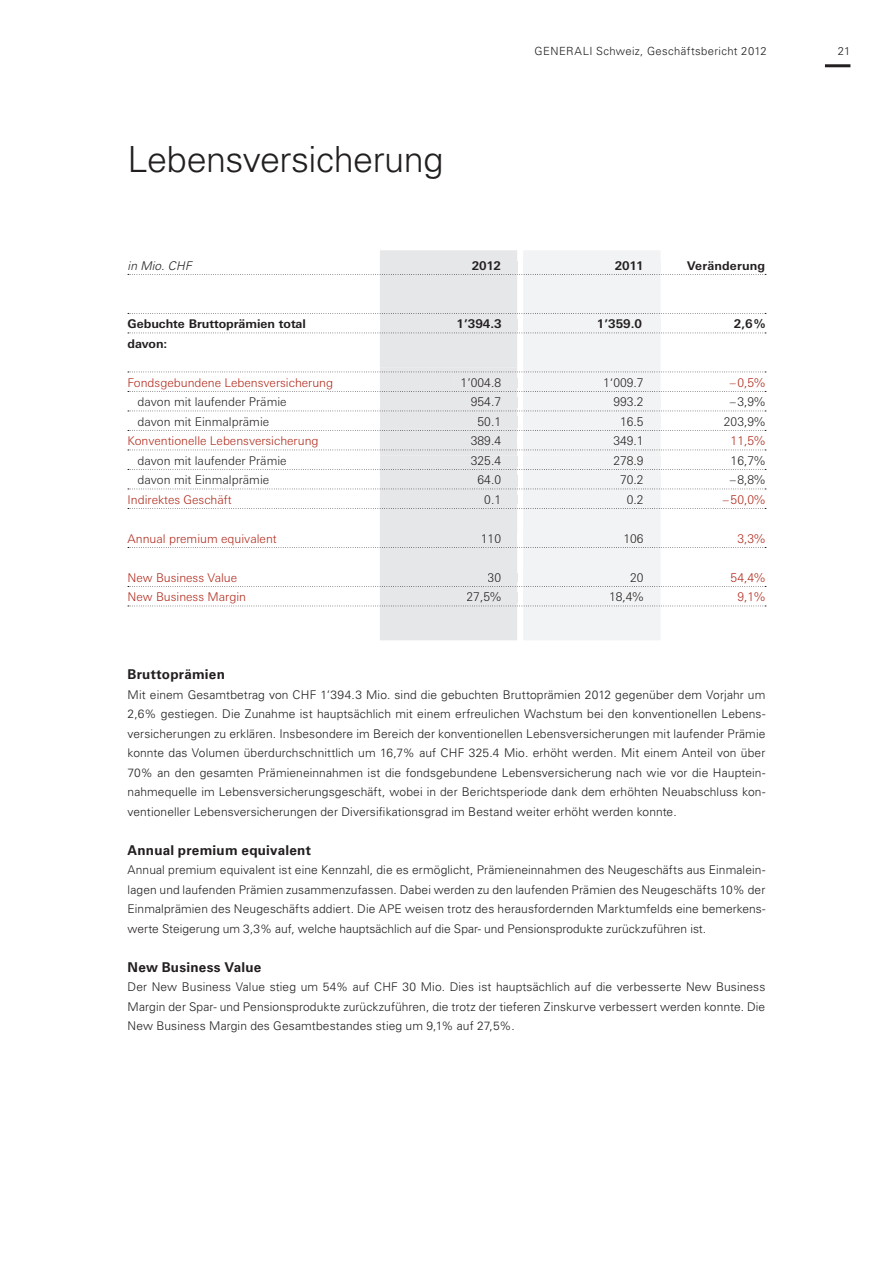
<style>
.page{position:relative;width:893px;height:1263px;background:#fff}
.page>*{position:absolute;margin:0;border:0;box-sizing:border-box;transform-origin:0 0}
.t1{font:300 36px "Univers LT";letter-spacing:-.015em;color:#231f20}
.t2{font:700 13.5px "Univers LT";letter-spacing:.015em;color:#231f20}
.t3{font:300 12px/19.5px "Univers LT";letter-spacing:.005em;color:#231f20;text-align:justify}
.t4{font:300 12px "Univers Next Pro";color:#231f20}
.t5{font:300 12px "Univers Next Pro";color:#b0281a}
.t6{font:700 12px "Univers Next Pro";color:#231f20}
.t7{font:italic 300 12px "Univers LT";letter-spacing:.015em;color:#231f20}
.t8{font:300 11.25px "Univers LT";letter-spacing:.035em;color:#231f20}
</style>
<div class="page">
<hr style="left:825px;top:64px;width:25px;height:3px;background:#231f20">
<div style="left:380px;top:319px;width:137px;height:12px;background:#e6e7e9"></div>
<div style="left:380px;top:397px;width:137px;height:11px;background:#e6e7e9"></div>
<div style="left:380px;top:417px;width:137px;height:11px;background:#e6e7e9"></div>
<div style="left:380px;top:456px;width:137px;height:10px;background:#e6e7e9"></div>
<div style="left:380px;top:475px;width:137px;height:12px;background:#e6e7e9"></div>
<svg style="left:128px;top:250px;width:638px;height:69px"></svg>
<svg style="left:128px;top:331px;width:638px;height:66px"></svg>
<svg style="left:128px;top:408px;width:638px;height:9px"></svg>
<svg style="left:128px;top:428px;width:638px;height:28px"></svg>
<svg style="left:128px;top:466px;width:638px;height:9px"></svg>
<svg style="left:128px;top:487px;width:638px;height:153px"></svg>
<div style="left:523px;top:261px;width:137px;height:11px;background:#f2f3f4"></div>
<div style="left:523px;top:319px;width:137px;height:12px;background:#f2f3f4"></div>
<div style="left:523px;top:378px;width:121px;height:9px;background:#f2f3f4"></div>
<div style="left:523px;top:397px;width:137px;height:11px;background:#f2f3f4"></div>
<div style="left:523px;top:417px;width:137px;height:11px;background:#f2f3f4"></div>
<div style="left:523px;top:436px;width:121px;height:9px;background:#f2f3f4"></div>
<div style="left:523px;top:456px;width:137px;height:10px;background:#f2f3f4"></div>
<div style="left:523px;top:475px;width:137px;height:12px;background:#f2f3f4"></div>
<div style="left:523px;top:495px;width:121px;height:9px;background:#f2f3f4"></div>
<div style="left:523px;top:534px;width:121px;height:9px;background:#f2f3f4"></div>
<div style="left:523px;top:573px;width:121px;height:9px;background:#f2f3f4"></div>
<div style="left:523px;top:592px;width:121px;height:11px;background:#f2f3f4"></div>
<p class="t8" style="left:535px;top:45px;width:234px">GENERALI Schweiz, Geschäftsbericht 2012</p>
<p class="t8" style="left:838px;top:45px;width:14px">21</p>
<h1 class="t1" style="left:128px;top:138px;width:317px">Lebensversicherung</h1>
<p class="t7" style="left:128px;top:258px;width:66px">in Mio. CHF</p>
<p class="t6" style="left:472px;top:258px;width:31px">2012</p>
<p class="t6" style="left:615px;top:258px;width:30px">2011</p>
<p class="t6" style="left:687px;top:258px;width:80px">Veränderung</p>
<p class="t6" style="left:128px;top:317px;width:180px">Gebuchte Bruttoprämien total</p>
<p class="t6" style="left:456px;top:317px;width:47px">1’394.3</p>
<p class="t6" style="left:597px;top:317px;width:47px">1’359.0</p>
<p class="t6" style="left:734px;top:317px;width:33px">2,6 %</p>
<p class="t6" style="left:128px;top:336px;width:41px">davon:</p>
<p class="t5" style="left:128px;top:376px;width:207px">Fondsgebundene Lebensversicherung</p>
<p class="t5" style="left:730px;top:376px;width:37px">– 0,5%</p>
<p class="t4" style="left:461px;top:376px;width:42px">1’004.8</p>
<p class="t4" style="left:603px;top:376px;width:42px">1‘009.7</p>
<p class="t4" style="left:138px;top:395px;width:150px">davon mit laufender Prämie</p>
<p class="t4" style="left:471px;top:395px;width:32px">954.7</p>
<p class="t4" style="left:613px;top:395px;width:32px">993.2</p>
<p class="t4" style="left:730px;top:395px;width:37px">– 3,9%</p>
<p class="t4" style="left:138px;top:415px;width:133px">davon mit Einmalprämie</p>
<p class="t4" style="left:478px;top:415px;width:25px">50.1</p>
<p class="t4" style="left:620px;top:415px;width:25px">16.5</p>
<p class="t4" style="left:724px;top:415px;width:43px">203,9%</p>
<p class="t4" style="left:471px;top:434px;width:32px">389.4</p>
<p class="t4" style="left:613px;top:434px;width:32px">349.1</p>
<p class="t4" style="left:138px;top:454px;width:150px">davon mit laufender Prämie</p>
<p class="t4" style="left:471px;top:454px;width:32px">325.4</p>
<p class="t4" style="left:613px;top:454px;width:32px">278.9</p>
<p class="t4" style="left:731px;top:454px;width:36px">16,7%</p>
<p class="t4" style="left:138px;top:473px;width:133px">davon mit Einmalprämie</p>
<p class="t4" style="left:478px;top:473px;width:25px">64.0</p>
<p class="t4" style="left:620px;top:473px;width:25px">70.2</p>
<p class="t4" style="left:730px;top:473px;width:37px">– 8,8%</p>
<p class="t4" style="left:484px;top:493px;width:18px">0.1</p>
<p class="t4" style="left:627px;top:493px;width:18px">0.2</p>
<p class="t4" style="left:481px;top:532px;width:22px">110</p>
<p class="t4" style="left:623px;top:532px;width:22px">106</p>
<p class="t4" style="left:488px;top:571px;width:15px">30</p>
<p class="t4" style="left:630px;top:571px;width:15px">20</p>
<p class="t4" style="left:467px;top:590px;width:36px">27,5%</p>
<p class="t4" style="left:609px;top:590px;width:36px">18,4%</p>
<p class="t5" style="left:128px;top:434px;width:193px">Konventionelle Lebensversicherung</p>
<p class="t5" style="left:731px;top:434px;width:36px">11,5%</p>
<p class="t5" style="left:128px;top:493px;width:106px">Indirektes Geschäft</p>
<p class="t5" style="left:723px;top:493px;width:44px">– 50,0%</p>
<p class="t5" style="left:128px;top:532px;width:151px">Annual premium equivalent</p>
<p class="t5" style="left:737px;top:532px;width:29px">3,3%</p>
<p class="t5" style="left:128px;top:571px;width:111px">New Business Value</p>
<p class="t5" style="left:731px;top:571px;width:36px">54,4%</p>
<p class="t5" style="left:128px;top:590px;width:120px">New Business Margin</p>
<p class="t5" style="left:737px;top:590px;width:29px">9,1%</p>
<p class="t2" style="left:128px;top:667px;width:99px">Bruttoprämien</p>
<p class="t3" style="left:128px;top:685px;width:639px">Mit einem Gesamtbetrag von CHF 1‘394.3 Mio. sind die gebuchten Bruttoprämien 2012 gegenüber dem Vorjahr um 2,6% gestiegen. Die Zunahme ist hauptsächlich mit einem erfreulichen Wachstum bei den konventionellen Lebens&shy;versicherungen zu erklären. Insbesondere im Bereich der konventionellen Lebensversicherungen mit laufender Prämie konnte das Volumen überdurchschnittlich um 16,7% auf CHF 325.4 Mio. erhöht werden. Mit einem Anteil von über 70% an den gesamten Prämieneinnahmen ist die fondsgebundene Lebensversicherung nach wie vor die Hauptein&shy;nahmequelle im Lebensversicherungsgeschäft, wobei in der Berichtsperiode dank dem erhöhten Neuabschluss kon&shy;ventioneller Lebensversicherungen der Diversifikationsgrad im Bestand weiter erhöht werden konnte.</p>
<p class="t2" style="left:128px;top:842px;width:185px">Annual premium equivalent</p>
<p class="t3" style="left:128px;top:860px;width:639px">Annual premium equivalent ist eine Kennzahl, die es ermöglicht, Prämieneinnahmen des Neugeschäfts aus Einmalein&shy;lagen und laufenden Prämien zusammenzufassen. Dabei werden zu den laufenden Prämien des Neugeschäfts 10% der Einmalprämien des Neugeschäfts addiert. Die APE weisen trotz des herausfordernden Marktumfelds eine bemerkens&shy;werte Steigerung um 3,3% auf, welche hauptsächlich auf die Spar- und Pensionsprodukte zurückzuführen ist.</p>
<p class="t2" style="left:128px;top:959px;width:135px">New Business Value</p>
<p class="t3" style="left:128px;top:977px;width:639px">Der New Business Value stieg um 54% auf CHF 30 Mio. Dies ist hauptsächlich auf die verbesserte New Business Margin der Spar- und Pensionsprodukte zurückzuführen, die trotz der tieferen Zinskurve verbessert werden konnte. Die New Business Margin des Gesamtbestandes stieg um 9,1% auf 27,5%.</p>
</div>
